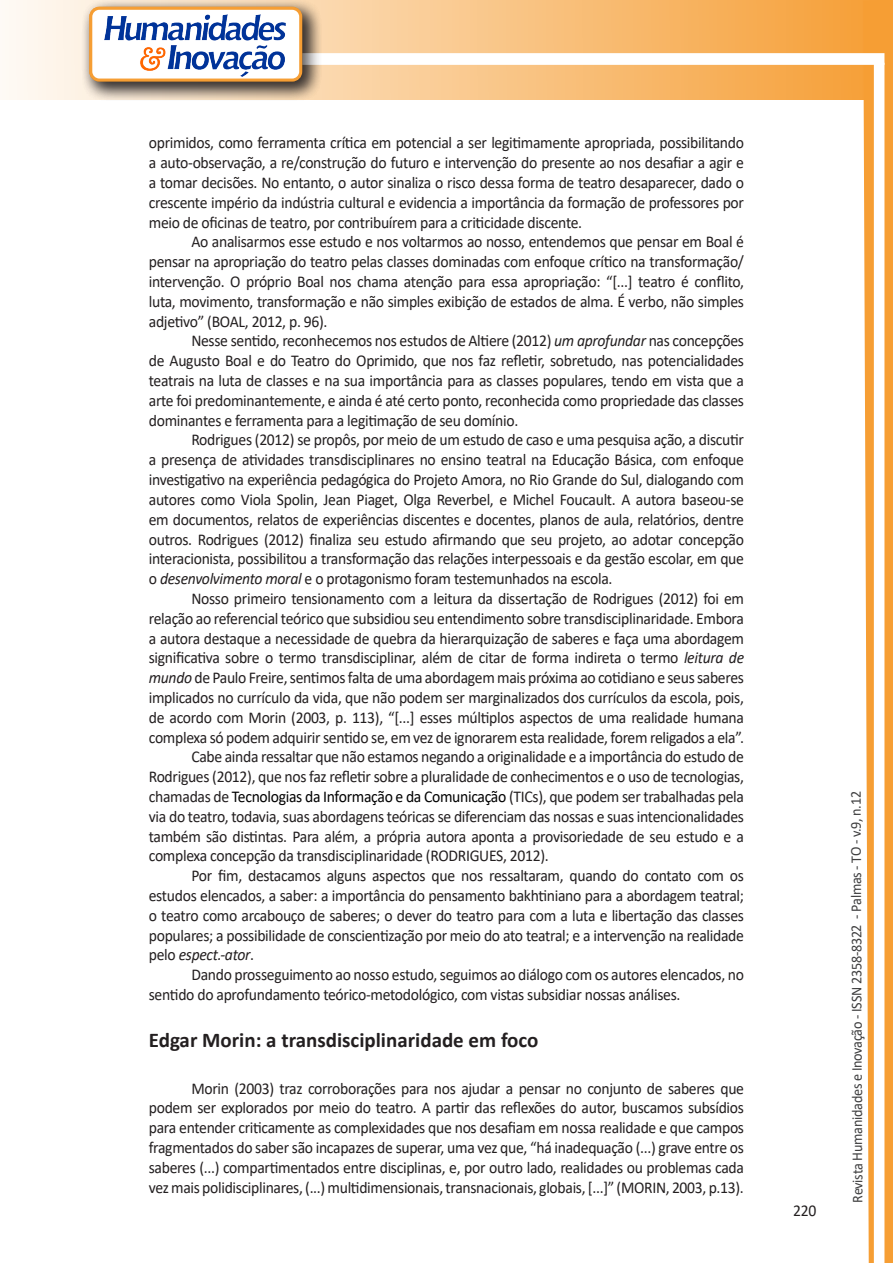
<style>
.page{position:relative;width:893px;height:1263px;background:#fff}
.page>*{position:absolute;margin:0;border:0;box-sizing:border-box;transform-origin:0 0}
.Titulo_2{font:700 21px "Calibri";color:#231f20}
.texto{font:16.5px/19.8px "Calibri";letter-spacing:-.02em;color:#231f20;text-align:justify;scale:.95 1}
.t1{font:15px "Calibri";letter-spacing:-.025em;color:#3e3e3f;scale:.95 1}
.s1{font-style:italic}
.s2{color:#000}
</style>
<div class="page">
<svg style="left:5px;top:0;width:858px;height:100px;background:#f9c484"></svg>
<div style="left:302px;top:53px;width:582px;height:12px;background:#fff;border:2px solid #fff"></div>
<svg style="left:863px;top:0;width:30px;height:1263px"></svg>
<div style="left:81px;top:0;width:241px;height:102px;background:#231f20;opacity:.75"></div>
<div style="left:91px;top:8px;width:210px;height:72px;background:#fff;border-radius:9px"></div>
<img style="left:104px;top:14px;width:181px;height:62px">
<div style="left:89px;top:7px;width:213px;height:75px;border:3px solid #f69e34;border-radius:9px"></div>
<p class="texto" style="left:149px;top:133px;width:628px">oprimidos, como ferramenta crítica em potencial a ser legitimamente apropriada, possibilitando a auto-observação, a re/construção do futuro e intervenção do presente ao nos desafiar a agir e a tomar decisões. No entanto, o autor sinaliza o risco dessa forma de teatro desaparecer, dado o crescente império da indústria cultural e evidencia a importância da formação de professores por meio de oficinas de teatro, por contribuírem para a criticidade discente.</p>
<p class="texto" style="left:149px;top:232px;width:628px;text-indent:43px">Ao analisarmos esse estudo e nos voltarmos ao nosso, entendemos que pensar em Boal é pensar na apropriação do teatro pelas classes dominadas com enfoque crítico na transformação/ intervenção. O próprio Boal nos chama atenção para essa apropriação: “[...] teatro é conflito, luta, movimento, transformação e não simples exibição de estados de alma. É verbo, não simples adjetivo” (BOAL, 2012, p. 96).</p>
<p class="texto" style="left:149px;top:331px;width:628px;text-indent:43px">Nesse sentido, reconhecemos nos estudos de Altiere (2012) <span class="s1">um aprofundar</span> nas concepções de Augusto Boal e do Teatro do Oprimido, que nos faz refletir, sobretudo, nas potencialidades teatrais na luta de classes e na sua importância para as classes populares, tendo em vista que a arte foi predominantemente, e ainda é até certo ponto, reconhecida como propriedade das classes dominantes e ferramenta para a legitimação de seu domínio.</p>
<p class="texto" style="left:149px;top:430px;width:628px;text-indent:43px">Rodrigues (2012) se propôs, por meio de um estudo de caso e uma pesquisa ação, a discutir a presença de atividades transdisciplinares no ensino teatral na Educação Básica, com enfoque investigativo na experiência pedagógica do Projeto Amora, no Rio Grande do Sul, dialogando com autores como Viola Spolin, Jean Piaget, Olga Reverbel, e Michel Foucault. A autora baseou-se em documentos, relatos de experiências discentes e docentes, planos de aula, relatórios, dentre outros. Rodrigues (2012) finaliza seu estudo afirmando que seu projeto, ao adotar concepção interacionista, possibilitou a transformação das relações interpessoais e da gestão escolar, em que o <span class="s1">desenvolvimento moral</span> e o protagonismo foram testemunhados na escola.</p>
<p class="texto" style="left:149px;top:588px;width:628px;text-indent:43px">Nosso primeiro tensionamento com a leitura da dissertação de Rodrigues (2012) foi em relação ao referencial teórico que subsidiou seu entendimento sobre transdisciplinaridade. Embora a autora destaque a necessidade de quebra da hierarquização de saberes e faça uma abordagem significativa sobre o termo transdisciplinar, além de citar de forma indireta o termo <span class="s1">leitura de mundo</span> de Paulo Freire, sentimos falta de uma abordagem mais próxima ao cotidiano e seus saberes implicados no currículo da vida, que não podem ser marginalizados dos currículos da escola, pois, de acordo com Morin (2003, p. 113), “[...] esses múltiplos aspectos de uma realidade humana complexa só podem adquirir sentido se, em vez de ignorarem esta realidade, forem religados a ela”.</p>
<p class="texto" style="left:149px;top:746px;width:628px;text-indent:43px">Cabe ainda ressaltar que não estamos negando a originalidade e a importância do estudo de Rodrigues (2012), que nos faz refletir sobre a pluralidade de conhecimentos e o uso de tecnologias, chamadas de <span class="s2">Tecnologias da Informação e da Comunicação</span> (TICs), que podem ser trabalhadas pela via do teatro, todavia, suas abordagens teóricas se diferenciam das nossas e suas intencionalidades também são distintas. Para além, a própria autora aponta a provisoriedade de seu estudo e a complexa concepção da transdisciplinaridade (RODRIGUES, 2012).</p>
<p class="texto" style="left:149px;top:865px;width:628px;text-indent:43px">Por fim, destacamos alguns aspectos que nos ressaltaram, quando do contato com os estudos elencados, a saber: a importância do pensamento bakhtiniano para a abordagem teatral; o teatro como arcabouço de saberes; o dever do teatro para com a luta e libertação das classes populares; a possibilidade de conscientização por meio do ato teatral; e a intervenção na realidade pelo <span class="s1">espect.-ator</span>.</p>
<p class="texto" style="left:149px;top:964px;width:628px;text-indent:43px">Dando prosseguimento ao nosso estudo, seguimos ao diálogo com os autores elencados, no sentido do aprofundamento teórico-metodológico, com vistas subsidiar nossas análises.</p>
<p class="Titulo_2" style="left:149px;top:1025px;width:391px">Edgar Morin: a transdisciplinaridade em foco</p>
<p class="texto" style="left:149px;top:1078px;width:628px;text-indent:43px">Morin (2003) traz corroborações para nos ajudar a pensar no conjunto de saberes que podem ser explorados por meio do teatro. A partir das reflexões do autor, buscamos subsídios para entender criticamente as complexidades que nos desafiam em nossa realidade e que campos fragmentados do saber são incapazes de superar, uma vez que, “há inadequação (...) grave entre os saberes (...) compartimentados entre disciplinas, e, por outro lado, realidades ou problemas cada vez mais polidisciplinares, (...) multidimensionais, transnacionais, globais, [...]” (MORIN, 2003, p.13).</p>
<p class="texto" style="left:793px;top:1200px;width:26px">220</p>
<p class="t1" style="left:846px;top:1203px;width:435px;rotate:-90deg">Revista Humanidades e Inovação - ISSN 2358-8322 - Palmas - TO - v.9, n.12</p>
</div>
